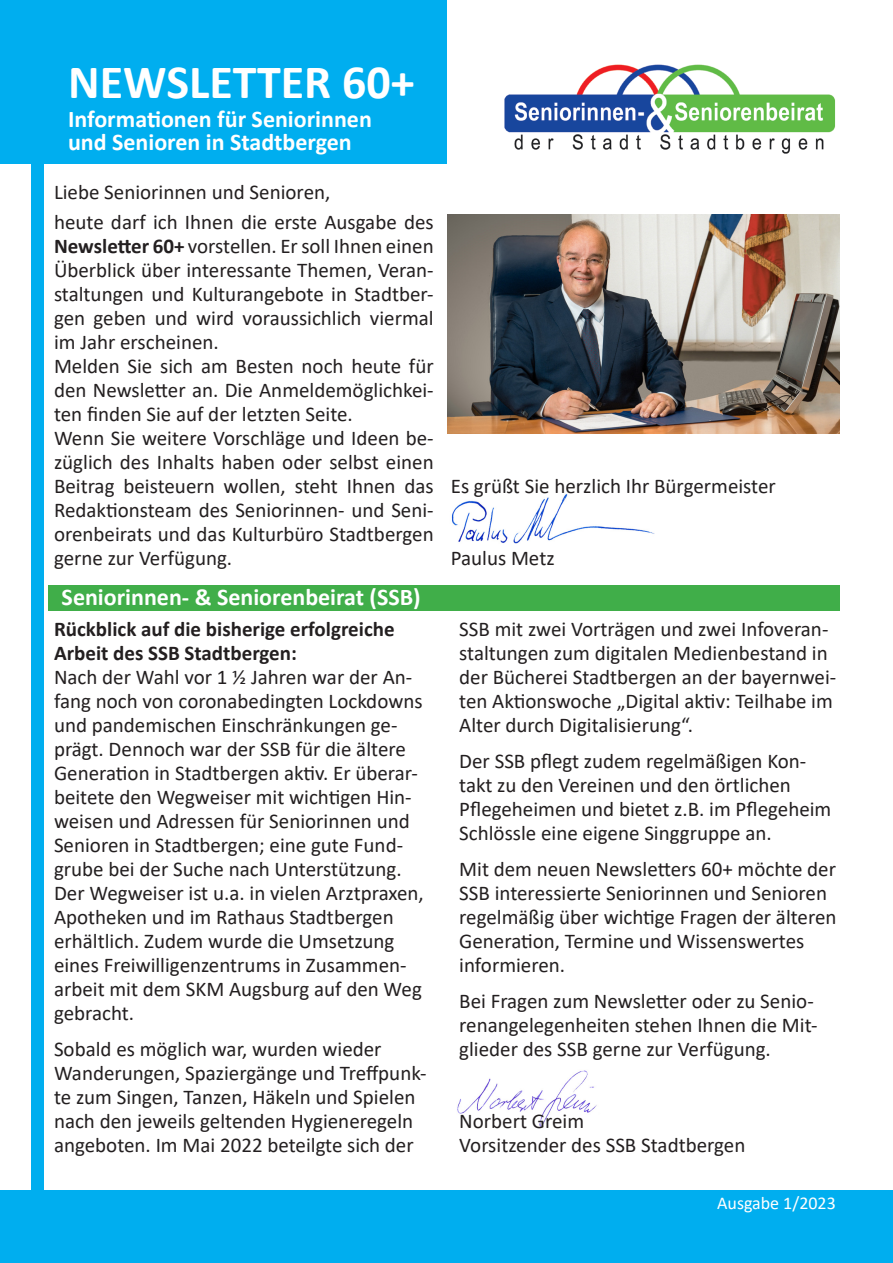
<style>
.page{position:relative;width:893px;height:1263px;background:#fff}
.page>*{position:absolute;margin:0;border:0;box-sizing:border-box;transform-origin:0 0}
.t1{font:700 48px "Calibri";color:#fff}
.t2{font:700 24px/22.5px "Calibri";color:#fff}
.t3{font:21px/24px "Calibri";color:#231f20}
.t4{font:700 21px/24px "Calibri";color:#231f20}
.t5{font:18px "Calibri";color:#fff}
.s1{font-weight:700}
</style>
<div class="page">
<div style="left:0;top:0;width:446px;height:164px;background:#00aeef"></div>
<div style="left:48px;top:585px;width:791px;height:26px;background:#40ae49"></div>
<img style="left:451px;top:493px;width:204px;height:51px">
<img style="left:457px;top:1070px;width:140px;height:57px">
<div style="left:31px;top:149px;width:13px;height:1114px;background:#00aeef"></div>
<img style="left:504px;top:64px;width:332px;height:90px">
<img style="left:447px;top:214px;width:392px;height:220px">
<div style="left:0;top:1191px;width:893px;height:72px;background:#00aeef"></div>
<h1 class="t1" style="left:68px;top:49px;width:348px">NEWSLETTER 60+</h1>
<p class="t2" style="left:68px;top:108px;width:305px">Informationen für Seniorinnen und Senioren in Stadtbergen</p>
<p class="t3" style="left:54px;top:176px;width:381px;line-height:30px">Liebe Seniorinnen und Senioren,<br>heute darf ich Ihnen die erste Ausgabe des</p>
<p class="t3" style="left:54px;top:233px;width:381px"><span class="s1">Newsletter 60+</span> vorstellen. Er soll Ihnen einen Überblick über interessante Themen, Veran&shy;staltungen und Kulturangebote in Stadtber&shy;gen geben und wird voraussichlich viermal im Jahr erscheinen.<br>Melden Sie sich am Besten noch heute für den Newsletter an. Die Anmeldemöglichkei&shy;ten finden Sie auf der letzten Seite.<br>Wenn Sie weitere Vorschläge und Ideen be&shy;züglich des Inhalts haben oder selbst einen Beitrag beisteuern wollen, steht Ihnen das Redaktionsteam des Seniorinnen- und Seni&shy;orenbeirats und das Kulturbüro Stadtbergen gerne zur Verfügung.</p>
<p class="t2" style="left:62px;top:585px;width:361px">Seniorinnen- &amp; Seniorenbeirat (SSB)</p>
<p class="t4" style="left:54px;top:617px;width:342px">Rückblick auf die bisherige erfolgreiche<br>Arbeit des SSB Stadtbergen:</p>
<p class="t3" style="left:54px;top:664px;width:371px">Nach der Wahl vor 1 ½ Jahren war der An&shy;fang noch von coronabedingten Lockdowns und pandemischen Einschränkungen ge&shy;prägt. Dennoch war der SSB für die ältere Generation in Stadtbergen aktiv. Er überar&shy;beitete den Wegweiser mit wichtigen Hin&shy;weisen und Adressen für Seniorinnen und Senioren in Stadtbergen; eine gute Fund&shy;grube bei der Suche nach Unterstützung.<br>Der Wegweiser ist u.a. in vielen Arztpraxen, Apotheken und im Rathaus Stadtbergen erhältlich. Zudem wurde die Umsetzung eines Freiwilligenzentrums in Zusammen&shy;arbeit mit dem SKM Augsburg auf den Weg gebracht.</p>
<p class="t3" style="left:54px;top:1036px;width:374px">Sobald es möglich war, wurden wieder Wanderungen, Spaziergänge und Treffpunk&shy;te zum Singen, Tanzen, Häkeln und Spielen nach den jeweils geltenden Hygieneregeln angeboten. Im Mai 2022 beteilgte sich der</p>
<p class="t3" style="left:451px;top:473px;width:327px">Es grüßt Sie herzlich Ihr Bürgermeister</p>
<p class="t3" style="left:451px;top:545px;width:105px">Paulus Metz</p>
<p class="t3" style="left:459px;top:616px;width:378px">SSB mit zwei Vorträgen und zwei Infoveran&shy;staltungen zum digitalen Medienbestand in der Bücherei Stadtbergen an der bayernwei&shy;ten Aktionswoche „Digital aktiv: Teilhabe im Alter durch Digitalisierung“.</p>
<p class="t3" style="left:459px;top:748px;width:374px">Der SSB pflegt zudem regelmäßigen Kon&shy;takt zu den Vereinen und den örtlichen Pflegeheimen und bietet z.B. im Pflegeheim Schlössle eine eigene Singgruppe an.</p>
<p class="t3" style="left:459px;top:856px;width:379px">Mit dem neuen Newsletters 60+ möchte der SSB interessierte Seniorinnen und Senioren regelmäßig über wichtige Fragen der älteren Generation, Termine und Wissenswertes informieren.</p>
<p class="t3" style="left:459px;top:988px;width:360px">Bei Fragen zum Newsletter oder zu Senio&shy;renangelegenheiten stehen Ihnen die Mit&shy;glieder des SSB gerne zur Verfügung.</p>
<p class="t3" style="left:459px;top:1108px;width:288px">Norbert Greim<br>Vorsitzender des SSB Stadtbergen</p>
<p class="t5" style="left:717px;top:1190px;width:120px">Ausgabe 1/2023</p>
</div>
